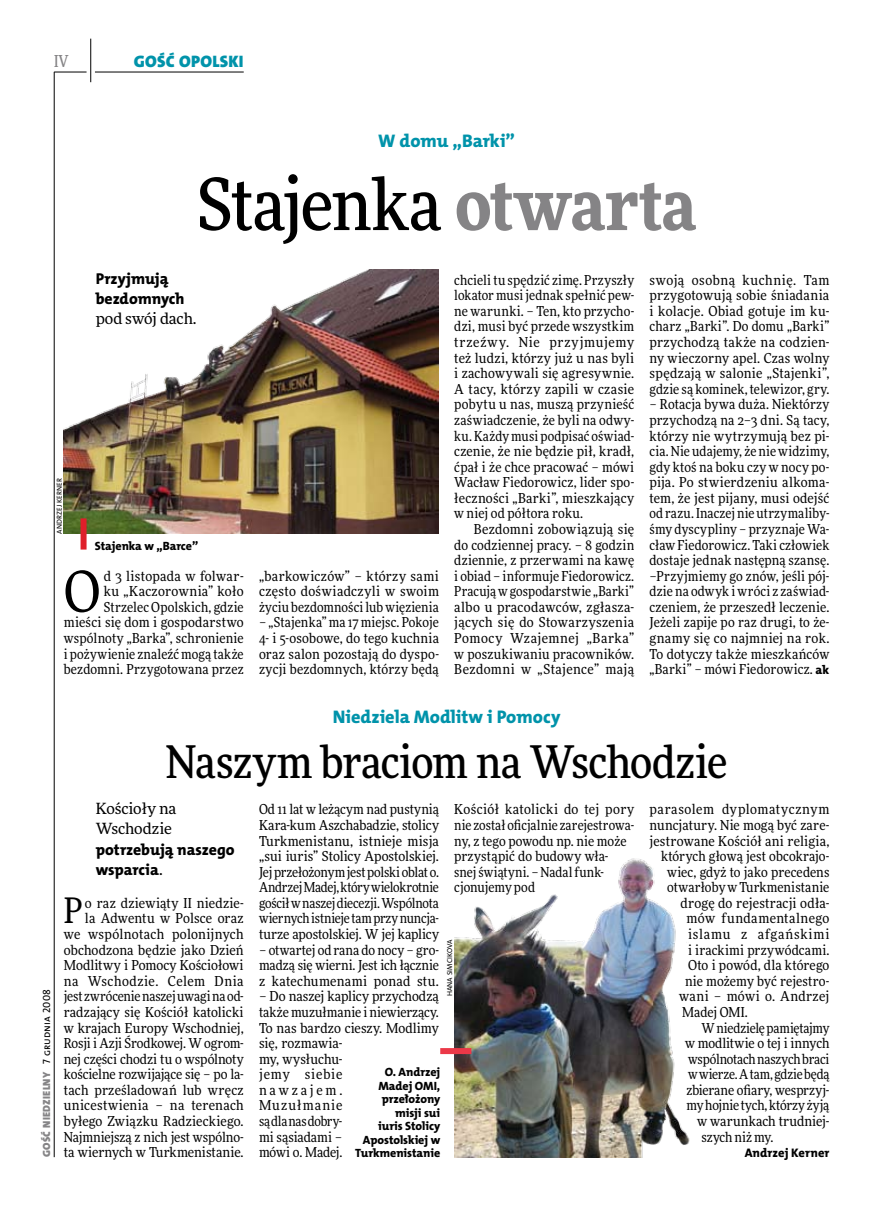
<style>
.page{position:relative;width:872px;height:1221px;background:#fff}
.page>*{position:absolute;margin:0;border:0;box-sizing:border-box;transform-origin:0 0}
.t1{font:500 72px "Freeday Narrow";letter-spacing:-.025em;color:#000}
.t2{font:56.7px "Freeday Narrow News";color:#000}
.t3{font:500 45px "Freeday Narrow";letter-spacing:-.015em;color:#000}
.t4{font:35.25px "Freeday Narrow News";color:#000}
.t5{font:18.3px "The Mix HP8 Ex Bld";color:#0093aa}
.t6{font:16.65px "The Mix HP9 Blk";letter-spacing:.02em;color:#0093aa}
.t7{font:500 16.5px "Freeday Narrow";color:#858486;scale:.9 1}
.t8{font:15.75px/20.4px "The Mix HP8 Ex Bld";color:#000}
.t9{font:15.45px/20.4px "Freeday News";letter-spacing:-.005em;color:#000}
.t10{font:13.8px/15.6px "Freeday Narrow News";letter-spacing:.01em;color:#000;text-align:justify}
.t11{font:13.8px "Freeday Narrow News";letter-spacing:-.01em;color:#000}
.t12{font:13.8px "Freeday Narrow News";letter-spacing:.04em;color:#000}
.t13{font:13.8px "Freeday Narrow News";letter-spacing:-.015em;color:#000}
.t14{font:13.8px "Freeday Narrow News";letter-spacing:.03em;color:#000}
.t15{font:13.8px "Freeday Narrow News";letter-spacing:.055em;color:#000}
.t16{font:12.45px "The Mix HP8 Ex Bld";letter-spacing:.005em;color:#000}
.t17{font:12px/13.5px "The Mix HP8 Ex Bld";letter-spacing:-.005em;color:#000;text-align:right}
.t18{font:10.5px "The Mix HP9 Blk";letter-spacing:.025em;color:#858486}
.t19{font:7.2px "The Mix HP5 Plain";letter-spacing:.015em;color:#000}
.s1{font-weight:900;color:#858486}
.s2{font-family:"The Mix HP8 Ex Bld";font-size:12.45px}
.s3{font-family:"The Mix HP5 Plain";color:#000}
.s4{font-family:"Freeday News";font-size:15.45px}
</style>
<div class="page">
<hr style="left:54px;top:72px;width:1px;height:1085px;background:#000">
<hr style="left:90px;top:39px;width:1px;height:43px;background:#000">
<hr style="left:54px;top:72px;width:33px;height:1px;background:#000">
<hr style="left:95px;top:72px;width:149px;height:1px;background:#000">
<img style="left:64px;top:269px;width:375px;height:265px">
<div style="left:81px;top:518px;width:6px;height:31px;background:#df1f2a"></div>
<img style="left:454px;top:858px;width:236px;height:298px">
<div style="left:440px;top:1048px;width:31px;height:6px;background:#eb3848"></div>
<p class="t7" style="left:54px;top:50px;width:17px">IV</p>
<p class="t6" style="left:134px;top:50px;width:111px">GOŚĆ OPOLSKI</p>
<h3 class="t5" style="left:378px;top:129px;width:138px">W domu „Barki”</h3>
<h1 class="t1" style="left:197px;top:159px;width:500px">Stajenka <span class="s1">otwarta</span></h1>
<p class="t8" style="left:96px;top:268px;width:90px">Przyjmują bezdomnych</p>
<p class="t9" style="left:96px;top:308px;width:102px">pod swój dach.</p>
<p class="t19" style="left:55px;top:534px;width:57px;rotate:-90deg">Andrzej Kern er</p>
<p class="t17" style="left:95px;top:539px;width:105px">Stajenka w „Barce”</p>
<p class="t10" style="left:64px;top:568px;width:181px;text-align:right">d 3 listopada w folwar-<br>ku „Kaczorownia” koło<br>Strzelec Opolskich, gdzie mieści się dom i gospodarstwo wspólnoty „Barka”, schronienie i pożywienie znaleźć mogą także bezdomni. Przygotowana przez</p>
<p class="t10" style="left:259px;top:568px;width:181px">„barkowiczów” – którzy sami często doświadczyli w swoim życiu bezdomności lub więzienia</p>
<h2 class="t2" style="left:64px;top:556px;width:38px">O</h2>
<p class="t10" style="left:259px;top:614px;width:181px">– „Stajenka” ma 17 miejsc. Pokoje 4- i 5-osobowe, do tego kuchnia oraz salon pozostają do dyspo&shy;zycji bezdomnych, którzy będą</p>
<p class="t10" style="left:454px;top:272px;width:181px">chcieli tu spędzić zimę. Przyszły lokator musi jednak spełnić pew&shy;ne warunki. – Ten, kto przycho&shy;dzi, musi być przede wszystkim trzeźwy. Nie przyjmujemy też ludzi, którzy już u nas byli i zachowywali się agresywnie.<br>A tacy, którzy zapili w czasie pobytu u nas, muszą przynieść zaświadczenie, że byli na odwy&shy;ku. Każdy musi podpisać oświad&shy;czenie, że nie będzie pił, kradł, ćpał i że chce pracować – mówi Wacław Fiedorowicz, lider spo&shy;łeczności „Barki”, mieszkający w niej od półtora roku.</p>
<p class="t10" style="left:454px;top:521px;width:181px;text-indent:20px">Bezdomni zobowiązują się do codziennej pracy. – 8 godzin dziennie, z przerwami na kawę i obiad – informuje Fiedorowicz.<br>Pracują w gospodarstwie „Barki” albo u pracodawców, zgłasza&shy;jących się do Stowarzyszenia Pomocy Wzajemnej „Barka” w poszukiwaniu pracowników.<br>Bezdomni w „Stajence” mają</p>
<p class="t10" style="left:649px;top:272px;width:181px">swoją osobną kuchnię. Tam przygotowują sobie śniadania i kolacje. Obiad gotuje im ku&shy;charz „Barki”. Do domu „Barki” przychodzą także na codzien&shy;ny wieczorny apel. Czas wolny spędzają w salonie „Stajenki”, gdzie są kominek, telewizor, gry.</p>
<p class="t10" style="left:649px;top:396px;width:181px">– Rotacja bywa duża. Niektórzy przychodzą na 2–3 dni. Są tacy, którzy nie wytrzymują bez pi&shy;cia. Nie udajemy, że nie widzimy, gdy ktoś na boku czy w nocy po&shy;pija. Po stwierdzeniu alkoma&shy;tem, że jest pijany, musi odejść od razu. Inaczej nie utrzymaliby&shy;śmy dyscypliny – przyznaje Wa&shy;cław Fiedorowicz. Taki człowiek dostaje jednak następną szansę. –Przyjmiemy go znów, jeśli pój&shy;dzie na odwyk i wróci z zaświad&shy;czeniem, że przeszedł leczenie.<br>Jeżeli zapije po raz drugi, to że&shy;gnamy się co najmniej na rok.<br>To dotyczy także mieszkańców „Barki” – mówi Fiedorowicz. <span class="s2">ak</span></p>
<p class="t18" style="left:40px;top:1156px;width:169px;rotate:-90deg">GOŚĆ NIEDZIELNY <span class="s3">7 grudnia 2008</span></p>
<h3 class="t5" style="left:333px;top:705px;width:229px">Niedziela Modlitw i Pomocy</h3>
<h3 class="t3" style="left:166px;top:733px;width:563px">Naszym braciom na Wschodzie</h3>
<p class="t9" style="left:96px;top:798px;width:82px">Kościoły na<br>Wschodzie</p>
<p class="t8" style="left:96px;top:839px;width:140px">potrzebują naszego wsparcia<span class="s4">.</span></p>
<p class="t10" style="left:64px;top:895px;width:181px;text-align:right">o raz dziewiąty II niedzie-<br>la Adwentu w Polsce oraz<br>we wspólnotach polonijnych obchodzona będzie jako Dzień<br>Modlitwy i Pomocy Kościołowi na Wschodzie. Celem Dnia jest zwrócenie naszej uwagi naod&shy;radzający się Kościół katolicki w krajach Europy Wschodniej,<br>Rosji i Azji Środkowej. W ogrom&shy;nej części chodzi tu o wspólnoty kościelne rozwijające się – po la&shy;tach prześladowań lub wręcz unicestwienia – na terenach byłego Związku Radzieckiego.<br>Najmniejszą z nich jest wspólno&shy;ta wiernych w Turkmenistanie.</p>
<h3 class="t4" style="left:64px;top:889px;width:21px">P</h3>
<p class="t10" style="left:259px;top:801px;width:181px">Od 11 lat w leżącym nad pustynią Kara-kum Aszchabadzie, stolicy Turkmenistanu, istnieje misja „sui iuris” Stolicy Apostolskiej.<br>Jejprzełożonym jestpolski oblat o.<br>Andrzej Madej, który wielokrotnie gościł wnaszej diecezji. Wspólnota wiernych istnieje tam przy nuncja&shy;turze apostolskiej. W jej kaplicy</p>
<p class="t10" style="left:259px;top:941px;width:181px">– otwartej od rana do nocy – gro&shy;madzą się wierni. Jest ich łącznie z katechumenami ponad stu.</p>
<p class="t10" style="left:259px;top:988px;width:181px;text-align:left">– Do naszej kaplicy przychodzą także muzułmanie i niewierzący.<br>To nas bardzo cieszy. Modlimy się, rozmawia-<br>my, wysłuchu-<br>jemy siebie<br>nawzajem.<br>Muzułmanie<br>sądla nas dobry-<br>mi sąsiadami –<br>mówi o. Madej.</p>
<p class="t10" style="left:454px;top:801px;width:181px;text-align:left">Kościół katolicki do tej pory nie został oficjalnie zarejestrowa&shy;ny, z tego powodu np. nie może przystąpić do budowy wła-<br>snej świątyni. – Nadal funk&shy;cjonujemy pod</p>
<p class="t12" style="left:649px;top:801px;width:181px">parasolem dyplomatycznym</p>
<p class="t10" style="left:649px;top:817px;width:181px">nuncjatury. Nie mogą być zare-</p>
<p class="t10" style="left:649px;top:832px;width:181px">jestrowane Kościół ani religia,</p>
<p class="t10" style="left:661px;top:848px;width:170px">których głową jest obcokrajo-</p>
<p class="t10" style="left:667px;top:863px;width:164px">wiec, gdyż to jako precedens</p>
<p class="t10" style="left:667px;top:879px;width:164px">otwarłoby w Turkmenistanie</p>
<p class="t10" style="left:680px;top:895px;width:150px">drogę do rejestracji odła-</p>
<p class="t14" style="left:686px;top:910px;width:144px">mów fundamentalnego</p>
<p class="t15" style="left:688px;top:925px;width:143px">islamu z afgańskimi</p>
<p class="t10" style="left:688px;top:941px;width:143px">i irackimi przywódcami.</p>
<p class="t10" style="left:688px;top:957px;width:143px">Oto i powód, dla którego</p>
<p class="t10" style="left:685px;top:972px;width:146px">nie możemy być rejestro-</p>
<p class="t10" style="left:679px;top:988px;width:152px">wani – mówi o. Andrzej</p>
<p class="t10" style="left:682px;top:1004px;width:67px">Madej OMI.</p>
<p class="t11" style="left:701px;top:1019px;width:129px">Wniedzielę pamiętajmy</p>
<p class="t10" style="left:685px;top:1035px;width:146px">w modlitwie o tej i innych</p>
<p class="t11" style="left:688px;top:1050px;width:143px">wspólnotach naszych braci</p>
<p class="t10" style="left:688px;top:1066px;width:143px">wwierze. Atam, gdzie będą</p>
<p class="t11" style="left:686px;top:1081px;width:144px">zbierane ofiary, wesprzyj-</p>
<p class="t13" style="left:686px;top:1096px;width:144px">my hojnie tych, którzy żyją</p>
<p class="t10" style="left:697px;top:1112px;width:134px">w warunkach trudniej-</p>
<p class="t10" style="left:701px;top:1128px;width:73px">szych niż my.</p>
<p class="t16" style="left:744px;top:1144px;width:86px">Andrzej Kerner</p>
<p class="t19" style="left:445px;top:996px;width:58px;rotate:-90deg">Hana Simcikova</p>
<p class="t17" style="left:355px;top:1065px;width:87px">O. Andrzej<br>Madej OMI, przełożony misji sui<br>iuris Stolicy<br>Apostolskiej w<br>Turkmenistanie</p>
</div>
